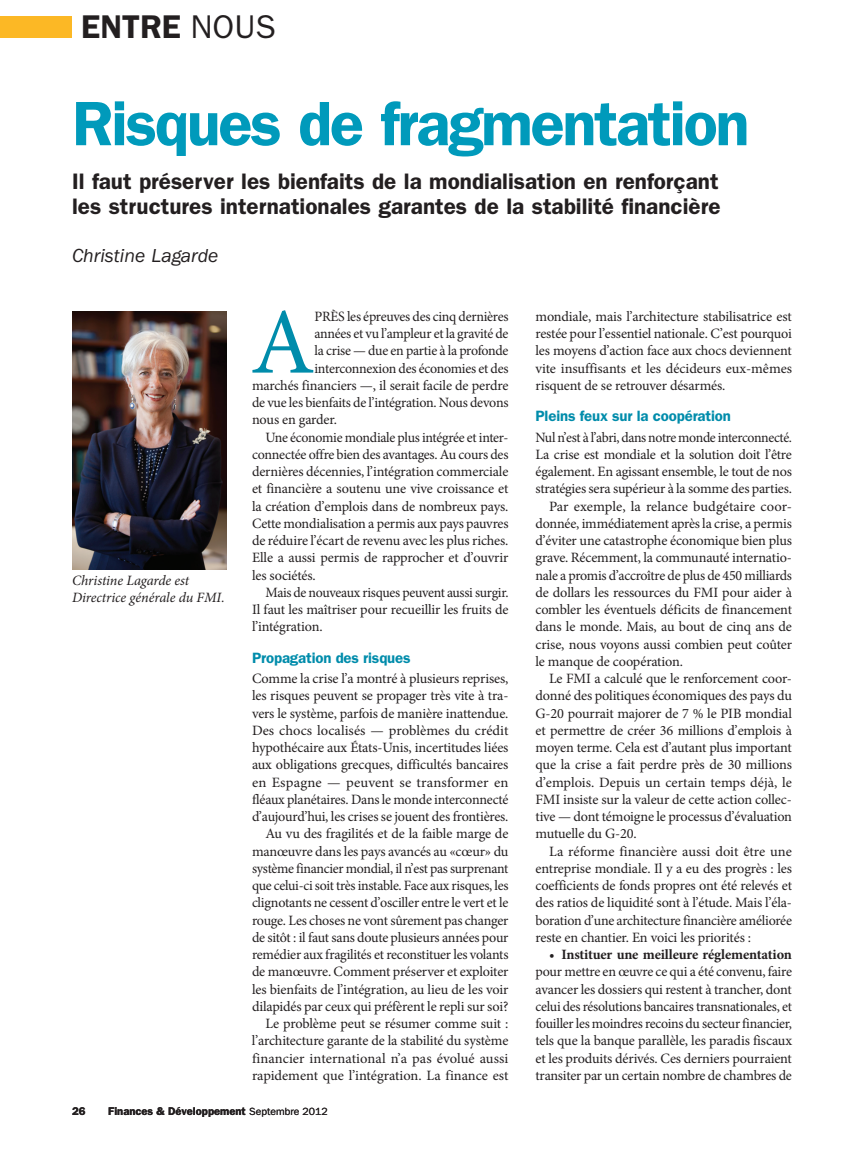
<style>
.page{position:relative;width:864px;height:1161px;background:#fff}
.page>*{position:absolute;margin:0;border:0;box-sizing:border-box;transform-origin:0 0}
.t1{font:93.9px "Minion Pro";color:#008cab}
.t2{font:600 63px "ITC Franklin Gothic Std";letter-spacing:-.035em;color:#009abb}
.t3{font:600 33px "ITC Franklin Gothic Std";color:#231f20}
.t4{font:600 22.5px/25.5px "ITC Franklin Gothic Std";color:#231f20}
.t5{font:italic 19.5px "ITC Franklin Gothic Std";color:#231f20}
.t6{font:600 15px "ITC Franklin Gothic Std";letter-spacing:-.01em;color:#008cab}
.t7{font:14.25px/17.2px "Minion Pro";letter-spacing:-.015em;color:#231f20;text-align:justify}
.t8{font:italic 14.25px/17.2px "Minion Pro";letter-spacing:-.005em;color:#231f20}
.t9{font:14.25px "Minion Pro";letter-spacing:.005em;color:#231f20}
.t10{font:600 11.25px "ITC Franklin Gothic Std";color:#231f20}
.s1{font-weight:400}
.s2{font-weight:400;font-size:10.5px}
.s3{font-weight:700}
</style>
<div class="page">
<div style="left:0;top:16px;width:72px;height:22px;background:#fcb825"></div>
<img style="left:72px;top:311px;width:155px;height:258px">
<h3 class="t3" style="left:81px;top:15px;width:196px">ENTRE <span class="s1">NOUS</span></h3>
<h2 class="t2" style="left:72px;top:102px;width:679px">Risques de fragmentation</h2>
<h3 class="t4" style="left:72px;top:170px;width:650px">Il faut préserver les bienfaits de la mondialisation en renforçant les structures internationales garantes de la stabilité financière</h3>
<h3 class="t5" style="left:72px;top:249px;width:148px">Christine Lagarde</h3>
<p class="t8" style="left:72px;top:573px;width:154px">Christine Lagarde est<br>Directrice générale du FMI.</p>
<h1 class="t1" style="left:251px;top:305px;width:66px">A</h1>
<p class="t7" style="left:315px;top:309px;width:196px">PRÈS les épreuves des cinq dernières</p>
<p class="t7" style="left:315px;top:326px;width:195px">années et vu l’ampleur et la gravité de</p>
<p class="t7" style="left:315px;top:343px;width:195px">la crise — due en partie à la profonde</p>
<p class="t7" style="left:315px;top:361px;width:195px">interconnexion des économies et des</p>
<p class="t7" style="left:252px;top:378px;width:258px">marchés financiers —, il serait facile de perdre</p>
<p class="t7" style="left:252px;top:395px;width:258px">de vue les bienfaits de l’intégration. Nous devons</p>
<p class="t7" style="left:252px;top:412px;width:87px">nous en garder.</p>
<p class="t7" style="left:266px;top:430px;width:244px">Une économie mondiale plus intégrée et inter-</p>
<p class="t7" style="left:252px;top:447px;width:258px">connectée offre bien des avantages. Au cours des</p>
<p class="t7" style="left:252px;top:464px;width:258px">dernières décennies, l’intégration commerciale</p>
<p class="t7" style="left:252px;top:481px;width:258px">et financière a soutenu une vive croissance et</p>
<p class="t7" style="left:252px;top:499px;width:258px">la création d’emplois dans de nombreux pays.</p>
<p class="t7" style="left:252px;top:516px;width:258px">Cette mondialisation a permis aux pays pauvres</p>
<p class="t7" style="left:252px;top:533px;width:258px">de réduire l’écart de revenu avec les plus riches.</p>
<p class="t7" style="left:252px;top:550px;width:258px">Elle a aussi permis de rapprocher et d’ouvrir</p>
<p class="t7" style="left:252px;top:568px;width:65px">les sociétés.</p>
<p class="t7" style="left:266px;top:585px;width:245px">Mais de nouveaux risques peuvent aussi surgir.</p>
<p class="t7" style="left:252px;top:602px;width:258px">Il faut les maîtriser pour recueillir les fruits de</p>
<p class="t7" style="left:252px;top:619px;width:72px">l’intégration.</p>
<p class="t6" style="left:252px;top:653px;width:160px">Propagation des risques</p>
<p class="t7" style="left:252px;top:671px;width:258px;text-align:right">Comme la crise l’a montré à plusieurs reprises, les risques peuvent se propager très vite à tra&shy;vers le système, parfois de manière inattendue.<br>Des chocs localisés — problèmes du crédit hypothécaire aux États-Unis, incertitudes liées aux obligations grecques, difficultés bancaires en Espagne — peuvent se transformer en fléaux planétaires. Dans le monde interconnecté d’aujourd’hui, les crises se jouent des frontières.<br>Au vu des fragilités et de la faible marge de manœuvre dans les pays avancés au «cœur» du système financier mondial, il n’est pas surprenant que celui-ci soit très instable. Face aux risques, les clignotants ne cessent d’osciller entre le vert et le rouge. Les choses ne vont sûrement pas changer de sitôt : il faut sans doute plusieurs années pour remédier aux fragilités et reconstituer les volants de manœuvre. Comment préserver et exploiter les bienfaits de l’intégration, au lieu de les voir dilapidés par ceux qui préfèrent le repli sur soi?<br>Le problème peut se résumer comme suit : l’architecture garante de la stabilité du système financier international n’a pas évolué aussi rapidement que l’intégration. La finance est</p>
<p class="t10" style="left:72px;top:1107px;width:15px">26</p>
<p class="t10" style="left:108px;top:1107px;width:221px">Finances &amp; Développement <span class="s2">Septembre 2012</span></p>
<p class="t7" style="left:536px;top:309px;width:258px">mondiale, mais l’architecture stabilisatrice est restée pour l’essentiel nationale. C’est pourquoi les moyens d’action face aux chocs deviennent vite insuffisants et les décideurs eux-mêmes risquent de se retrouver désarmés.</p>
<p class="t6" style="left:536px;top:411px;width:197px">Pleins feux sur la coopération</p>
<p class="t7" style="left:536px;top:430px;width:258px">Nul n’est à l’abri, dans notre monde interconnecté.</p>
<p class="t7" style="left:536px;top:447px;width:258px">La crise est mondiale et la solution doit l’être</p>
<p class="t7" style="left:536px;top:464px;width:258px">également. En agissant ensemble, le tout de nos</p>
<p class="t7" style="left:536px;top:481px;width:258px">stratégies sera supérieur à la somme des parties.</p>
<p class="t9" style="left:549px;top:500px;width:245px">Par exemple, la relance budgétaire coor-</p>
<p class="t7" style="left:536px;top:516px;width:258px">donnée, immédiatement après la crise, a permis</p>
<p class="t7" style="left:536px;top:533px;width:258px">d’éviter une catastrophe économique bien plus</p>
<p class="t7" style="left:536px;top:550px;width:258px">grave. Récemment, la communauté internatio-</p>
<p class="t7" style="left:536px;top:568px;width:258px">nale a promis d’accroître de plus de 450 milliards</p>
<p class="t7" style="left:536px;top:585px;width:258px">de dollars les ressources du FMI pour aider à</p>
<p class="t7" style="left:536px;top:602px;width:258px">combler les éventuels déficits de financement</p>
<p class="t7" style="left:536px;top:619px;width:258px">dans le monde. Mais, au bout de cinq ans de</p>
<p class="t7" style="left:536px;top:637px;width:258px">crise, nous voyons aussi combien peut coûter</p>
<p class="t7" style="left:536px;top:654px;width:149px">le manque de coopération.</p>
<p class="t7" style="left:549px;top:671px;width:244px">Le FMI a calculé que le renforcement coor-</p>
<p class="t7" style="left:536px;top:688px;width:258px">donné des politiques économiques des pays du</p>
<p class="t7" style="left:536px;top:706px;width:258px">G-20 pourrait majorer de 7 % le PIB mondial</p>
<p class="t7" style="left:536px;top:723px;width:258px">et permettre de créer 36 millions d’emplois à</p>
<p class="t7" style="left:536px;top:740px;width:258px">moyen terme. Cela est d’autant plus important</p>
<p class="t7" style="left:536px;top:757px;width:258px">que la crise a fait perdre près de 30 millions</p>
<p class="t7" style="left:536px;top:775px;width:258px">d’emplois. Depuis un certain temps déjà, le</p>
<p class="t7" style="left:536px;top:792px;width:258px">FMI insiste sur la valeur de cette action collec-</p>
<p class="t7" style="left:536px;top:809px;width:258px">tive — dont témoigne le processus d’évaluation</p>
<p class="t7" style="left:536px;top:826px;width:103px">mutuelle du G-20.</p>
<p class="t7" style="left:549px;top:844px;width:244px">La réforme financière aussi doit être une</p>
<p class="t7" style="left:536px;top:861px;width:258px">entreprise mondiale. Il y a eu des progrès : les</p>
<p class="t7" style="left:536px;top:878px;width:258px">coefficients de fonds propres ont été relevés et</p>
<p class="t7" style="left:536px;top:895px;width:258px">des ratios de liquidité sont à l’étude. Mais l’éla-</p>
<p class="t7" style="left:536px;top:913px;width:258px">boration d’une architecture financière améliorée</p>
<p class="t7" style="left:536px;top:930px;width:217px">reste en chantier. En voici les priorités :</p>
<p class="t7" style="left:536px;top:947px;width:258px;text-indent:14px">• <span class="s3">Instituer une meilleure réglementation </span>pour mettre en œuvre ce qui a été convenu, faire avancer les dossiers qui restent à trancher, dont celui des résolutions bancaires transnationales, et fouiller les moindres recoins du secteur financier, tels que la banque parallèle, les paradis fiscaux et les produits dérivés. Ces derniers pourraient transiter par un certain nombre de chambres de</p>
</div>
